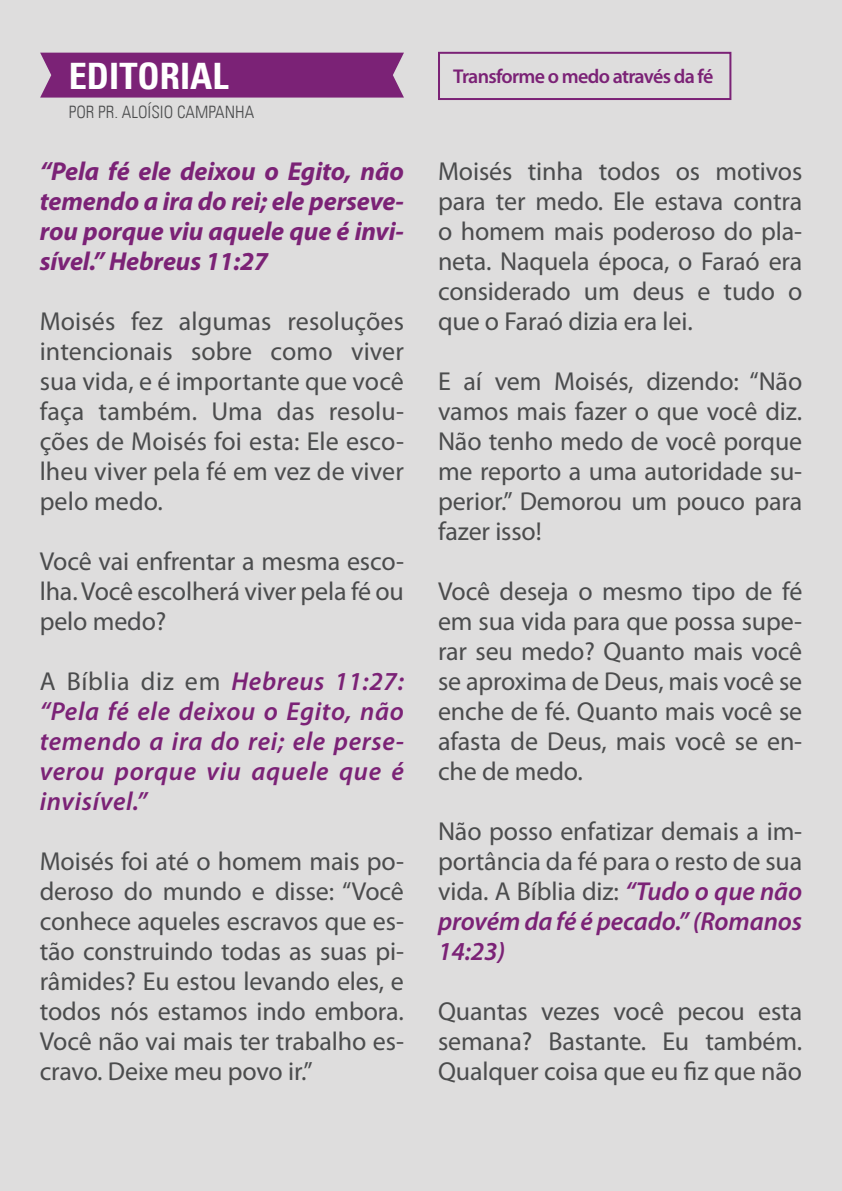
<style>
.page{position:relative;width:842px;height:1191px;background:#dedddd}
.page>*{position:absolute;margin:0;border:0;box-sizing:border-box;transform-origin:0 0}
.t1{font:700 condensed 36.4px "Univers LT";color:#fff}
.t2{font:26px/30px "Myriad Pro";letter-spacing:-.005em;color:#4b4c4d;text-align:justify}
.t3{font:italic 600 26px/30px "Myriad Pro";letter-spacing:.025em;color:#7b2276;text-align:justify}
.t4{font:italic 700 26px/30px "Myriad Pro";letter-spacing:-.005em;color:#7b2276;text-align:justify}
.t5{font:600 20px "Myriad Pro";letter-spacing:-.035em;color:#7b2276}
.t6{font:300 condensed 17px "Univers LT";color:#4b4c4d}
.s1{font-weight:400;font-style:normal;color:#4b4c4d}
.s2{font-weight:600;font-style:italic;color:#7b2276}
</style>
<div class="page">
<div style="left:438px;top:52px;width:293px;height:48px;border:2px solid #7b2276"></div>
<div style="left:40px;top:53px;width:364px;height:45px;background:#7b2276"></div>
<p class="t1" style="left:69px;top:54px;width:161px">EDITORIAL</p>
<p class="t5" style="left:453px;top:63px;width:262px">Transforme o medo através da fé</p>
<p class="t6" style="left:69px;top:102px;width:187px">POR PR. ALOÍSIO CAMPANHA</p>
<p class="t4" style="left:40px;top:155px;width:366px">“Pela fé ele deixou o Egito, não temendo a ira do rei; ele perseve&shy;rou porque viu aquele que é invi&shy;sível.” Hebreus 11:27</p>
<p class="t2" style="left:40px;top:306px;width:366px">Moisés fez algumas resoluções intencionais sobre como viver sua vida, e é importante que você faça também. Uma das resolu&shy;ções de Moisés foi esta: Ele esco&shy;lheu viver pela fé em vez de viver pelo medo.</p>
<p class="t2" style="left:40px;top:546px;width:366px">Você vai enfrentar a mesma esco&shy;lha. Você escolherá viver pela fé ou pelo medo?</p>
<p class="t3" style="left:40px;top:666px;width:366px"><span class="s1">A Bíblia diz em</span> Hebreus 11:27: “Pela fé ele deixou o Egito, não temendo a ira do rei; ele perse&shy;verou porque viu aquele que é invisível.”</p>
<p class="t2" style="left:40px;top:846px;width:366px">Moisés foi até o homem mais po&shy;deroso do mundo e disse: “Você conhece aqueles escravos que es&shy;tão construindo todas as suas pi&shy;râmides? Eu estou levando eles, e todos nós estamos indo embora.<br>Você não vai mais ter trabalho es&shy;cravo. Deixe meu povo ir.”</p>
<p class="t2" style="left:438px;top:156px;width:366px">Moisés tinha todos os motivos para ter medo. Ele estava contra o homem mais poderoso do pla&shy;neta. Naquela época, o Faraó era considerado um deus e tudo o que o Faraó dizia era lei.</p>
<p class="t2" style="left:438px;top:366px;width:366px">E aí vem Moisés, dizendo: “Não vamos mais fazer o que você diz.<br>Não tenho medo de você porque me reporto a uma autoridade su&shy;perior.” Demorou um pouco para fazer isso!</p>
<p class="t2" style="left:438px;top:576px;width:366px">Você deseja o mesmo tipo de fé em sua vida para que possa supe&shy;rar seu medo? Quanto mais você se aproxima de Deus, mais você se enche de fé. Quanto mais você se afasta de Deus, mais você se en&shy;che de medo.</p>
<p class="t2" style="left:438px;top:816px;width:366px">Não posso enfatizar demais a im&shy;portância da fé para o resto de sua vida. A Bíblia diz: <span class="s2">“Tudo o que não provém da fé é pecado.” (Romanos 14:23)</span></p>
<p class="t2" style="left:438px;top:996px;width:366px">Quantas vezes você pecou esta semana? Bastante. Eu também.<br>Qualquer coisa que eu fiz que não</p>
</div>
